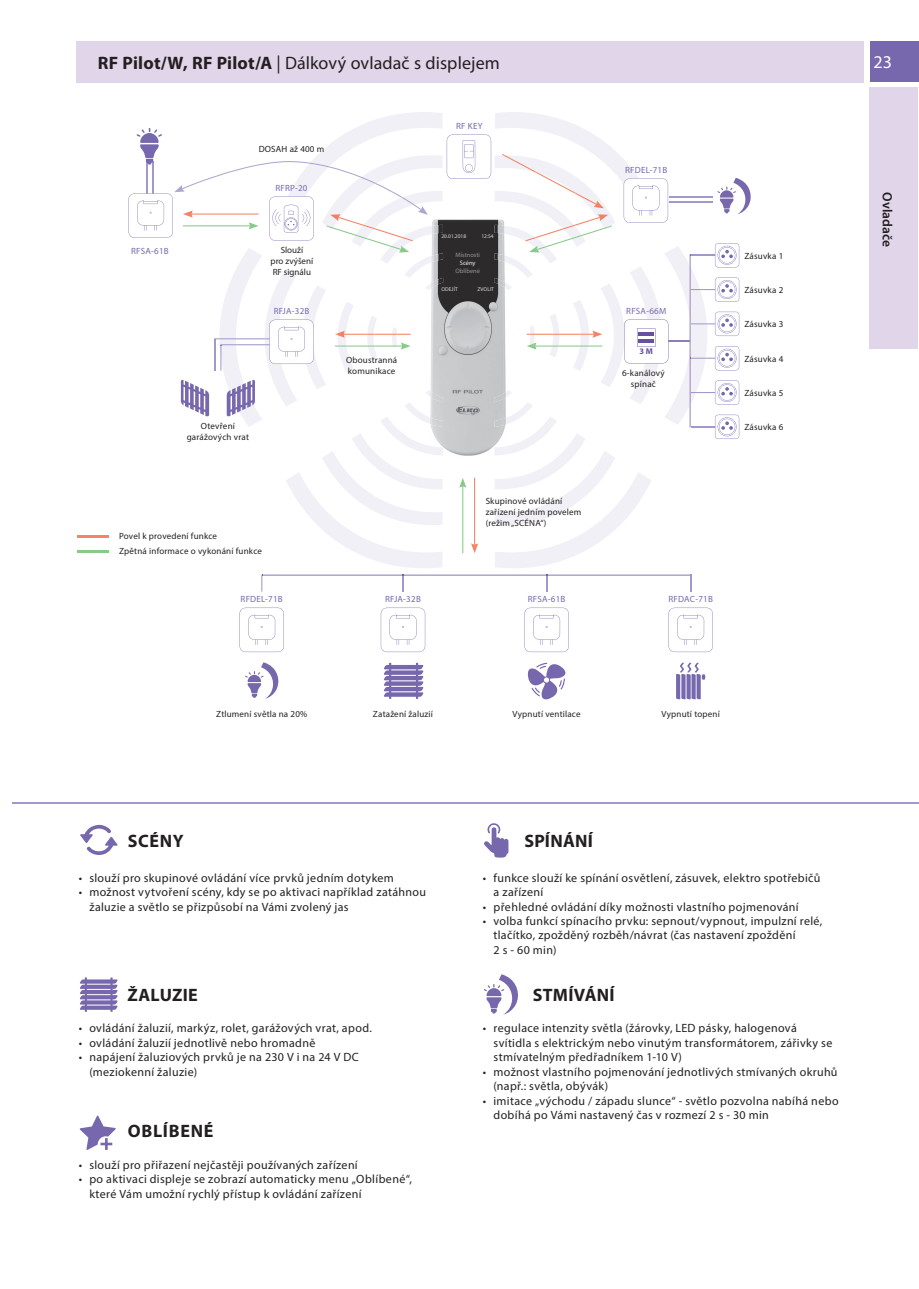
<style>
.page{position:relative;width:919px;height:1289px;background:#fff}
.page>*{position:absolute;margin:0;border:0;box-sizing:border-box;transform-origin:0 0}
.t1{font:18px "Myriad Pro";letter-spacing:.005em;color:#231f20}
.t2{font:700 18px "Myriad Pro";letter-spacing:.02em;color:#231f20}
.t3{font:700 18px "Myriad Pro";letter-spacing:.04em;color:#231f20}
.t4{font:18px "Myriad Pro";color:#fff}
.t5{font:600 13.5px "Myriad Pro";letter-spacing:.01em;color:#231f20}
.t6{font:12px/14.4px "Myriad Pro";letter-spacing:.03em;color:#231f20}
.t7{font:9px/10.8px "Myriad Pro";letter-spacing:.02em;color:#231f20}
.t8{font:9px "Myriad Pro";letter-spacing:.025em;color:#7768ae}
.t9{font:9px/10.8px "Myriad Pro";color:#231f20;text-align:center}
.t10{font:700 8.4px "Myriad Pro";color:#6850a1}
.t11{font:6.45px "Myriad Pro";color:#939598}
.t12{font:6.45px "Myriad Pro";letter-spacing:-.005em;color:#f2f3f4}
.t13{font:5.55px "Myriad Pro";color:#dcdddf}
.s1{font-weight:700}
</style>
<div class="page">
<div style="left:77px;top:41px;width:786px;height:41px;background:#e0d5e9"></div>
<div style="left:870px;top:41px;width:48px;height:41px;background:#7768ae"></div>
<div style="left:869px;top:87px;width:49px;height:261px;background:#e0d5e9"></div>
<hr style="left:77px;top:535px;width:31px;height:2px;background:#f48465">
<hr style="left:77px;top:550px;width:31px;height:3px;background:#89ca8b">
<svg style="left:80px;top:977px;width:38px;height:34px"></svg>
<svg style="left:690px;top:574px;width:1px;height:17px"></svg>
<svg style="left:384px;top:663px;width:39px;height:36px"></svg>
<hr style="left:547px;top:574px;width:143px;height:1px;background:#8c7cb9">
<hr style="left:403px;top:574px;width:143px;height:1px;background:#8c7cb9">
<hr style="left:262px;top:574px;width:140px;height:1px;background:#8c7cb9">
<svg style="left:261px;top:574px;width:2px;height:17px"></svg>
<svg style="left:402px;top:574px;width:1px;height:17px"></svg>
<svg style="left:546px;top:574px;width:1px;height:17px"></svg>
<svg style="left:527px;top:662px;width:39px;height:38px"></svg>
<svg style="left:676px;top:662px;width:29px;height:37px"></svg>
<svg style="left:484px;top:974px;width:34px;height:40px"></svg>
<hr style="left:13px;top:802px;width:905px;height:2px;background:#a398c9">
<svg style="left:484px;top:823px;width:24px;height:34px"></svg>
<svg style="left:80px;top:1115px;width:36px;height:34px"></svg>
<svg style="left:80px;top:824px;width:38px;height:31px"></svg>
<svg style="left:381px;top:607px;width:44px;height:45px"></svg>
<svg style="left:239px;top:607px;width:45px;height:45px"></svg>
<svg style="left:524px;top:607px;width:45px;height:45px"></svg>
<svg style="left:668px;top:607px;width:44px;height:45px"></svg>
<svg style="left:128px;top:112px;width:623px;height:456px"></svg>
<hr style="left:669px;top:196px;width:43px;height:1px;background:#a398c9">
<hr style="left:669px;top:202px;width:43px;height:1px;background:#a398c9">
<svg style="left:245px;top:662px;width:34px;height:37px"></svg>
<h1 class="t1" style="left:98px;top:56px;width:403px"><span class="s1">RF Pilot/W, RF Pilot/A</span> | Dálkový ovladač s displejem</h1>
<p class="t8" style="left:131px;top:247px;width:39px">RFSA-61B</p>
<p class="t7" style="left:259px;top:144px;width:67px">DOSAH až 400 m</p>
<p class="t8" style="left:275px;top:185px;width:34px">RFRP-20</p>
<p class="t8" style="left:456px;top:122px;width:28px">RF KEY</p>
<p class="t8" style="left:625px;top:166px;width:44px">RFDEL-71B</p>
<p class="t7" style="left:187px;top:421px;width:64px;text-align:center">Otevření garážových vrat</p>
<p class="t9" style="left:270px;top:245px;width:44px">Slouží<br>pro zvýšení<br>RF signálu</p>
<p class="t13" style="left:441px;top:233px;width:26px">20.01.2018</p>
<p class="t13" style="left:481px;top:233px;width:14px">12:54</p>
<p class="t11" style="left:455px;top:252px;width:26px">Místnosti</p>
<p class="t12" style="left:460px;top:260px;width:17px">Scény</p>
<p class="t11" style="left:455px;top:268px;width:26px">Oblíbené</p>
<p class="t13" style="left:441px;top:287px;width:18px">ODEJÍT</p>
<p class="t13" style="left:477px;top:287px;width:18px">ZVOLIT</p>
<p class="t8" style="left:274px;top:308px;width:37px">RFJA-32B</p>
<p class="t8" style="left:626px;top:307px;width:41px">RFSA-66M</p>
<p class="t7" style="left:346px;top:355px;width:53px">Oboustranná komunikace</p>
<p class="t10" style="left:639px;top:348px;width:15px">3 M</p>
<p class="t7" style="left:622px;top:368px;width:44px;text-align:center">6-kanálový spínač</p>
<p class="t7" style="left:485px;top:496px;width:97px">Skupinové ovládání zařízení jedním povelem (režim „SCÉNA“)</p>
<p class="t7" style="left:119px;top:528px;width:144px;line-height:15.8px">Povel k provedení funkce<br>Zpětná informace o vykonání funkce</p>
<p class="t8" style="left:240px;top:595px;width:44px">RFDEL-71B</p>
<p class="t8" style="left:385px;top:595px;width:37px">RFJA-32B</p>
<p class="t8" style="left:528px;top:595px;width:39px">RFSA-61B</p>
<p class="t8" style="left:668px;top:595px;width:46px">RFDAC-71B</p>
<p class="t7" style="left:744px;top:251px;width:41px">Zásuvka 1</p>
<p class="t7" style="left:744px;top:285px;width:41px">Zásuvka 2</p>
<p class="t7" style="left:744px;top:319px;width:41px">Zásuvka 3</p>
<p class="t7" style="left:744px;top:354px;width:41px">Zásuvka 4</p>
<p class="t7" style="left:744px;top:388px;width:41px">Zásuvka 5</p>
<p class="t7" style="left:744px;top:422px;width:41px">Zásuvka 6</p>
<p class="t7" style="left:216px;top:709px;width:93px">Ztlumení světla na 20%</p>
<p class="t7" style="left:373px;top:709px;width:61px">Zatažení žaluzií</p>
<p class="t7" style="left:512px;top:709px;width:69px">Vypnutí ventilace</p>
<p class="t7" style="left:661px;top:709px;width:60px">Vypnutí topení</p>
<h1 class="t4" style="left:873px;top:55px;width:20px">23</h1>
<p class="t5" style="left:892px;top:192px;width:57px;rotate:90deg">Ovladače</p>
<h1 class="t2" style="left:128px;top:834px;width:57px">SCÉNY</h1>
<p class="t6" style="left:79px;top:871px;width:317px">• slouží pro skupinové ovládání více prvků jedním dotykem</p>
<p class="t6" style="left:89px;top:885px;width:338px;text-indent:-11px">• možnost vytvoření scény, kdy se po aktivaci například zatáhnou žaluzie a světlo se přizpůsobí na Vámi zvolený jas</p>
<h1 class="t2" style="left:128px;top:988px;width:72px">ŽALUZIE</h1>
<p class="t6" style="left:79px;top:1022px;width:295px">• ovládání žaluzií, markýz, rolet, garážových vrat, apod.</p>
<p class="t6" style="left:79px;top:1036px;width:238px">• ovládání žaluzií jednotlivě nebo hromadně</p>
<p class="t6" style="left:89px;top:1050px;width:271px;text-indent:-11px">• napájení žaluziových prvků je na 230 V i na 24 V DC (meziokenní žaluzie)</p>
<h1 class="t3" style="left:128px;top:1123px;width:87px">OBLÍBENÉ</h1>
<p class="t6" style="left:79px;top:1158px;width:280px">• slouží pro přiřazení nejčastěji používaných zařízení</p>
<p class="t6" style="left:89px;top:1173px;width:324px;text-indent:-11px">• po aktivaci displeje se zobrazí automaticky menu „Oblíbené“, které Vám umožní rychlý přístup k ovládání zařízení</p>
<h1 class="t2" style="left:524px;top:834px;width:70px">SPÍNÁNÍ</h1>
<p class="t6" style="left:493px;top:871px;width:328px;text-indent:-11px">• funkce slouží ke spínání osvětlení, zásuvek, elektro spotřebičů a zařízení</p>
<p class="t6" style="left:483px;top:900px;width:317px">• přehledné ovládání díky možnosti vlastního pojmenování</p>
<p class="t6" style="left:493px;top:914px;width:330px;text-indent:-11px">• volba funkcí spínacího prvku: sepnout/vypnout, impulzní relé, tlačítko, zpožděný rozběh/návrat (čas nastavení zpoždění<br>2 s - 60 min)</p>
<h1 class="t2" style="left:533px;top:988px;width:83px">STMÍVÁNÍ</h1>
<p class="t6" style="left:493px;top:1022px;width:340px;text-indent:-11px">• regulace intenzity světla (žárovky, LED pásky, halogenová svítidla s elektrickým nebo vinutým transformátorem, zářivky se stmívatelným předřadníkem 1-10 V)</p>
<p class="t6" style="left:493px;top:1065px;width:345px;text-indent:-11px">• možnost vlastního pojmenování jednotlivých stmívaných okruhů (např.: světla, obývák)</p>
<p class="t6" style="left:493px;top:1094px;width:346px;text-indent:-11px">• imitace „východu / západu slunce“ - světlo pozvolna nabíhá nebo dobíhá po Vámi nastavený čas v rozmezí 2 s - 30 min</p>
</div>
